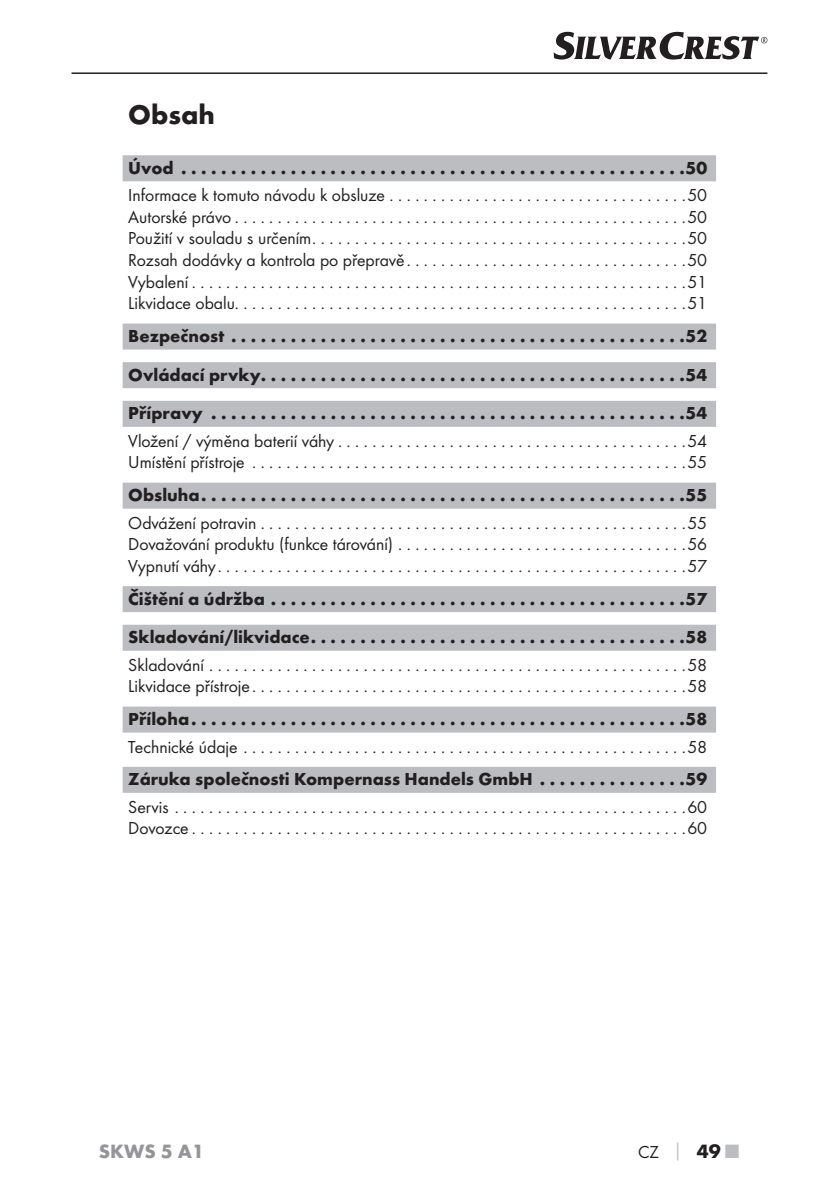
<style>
.page{position:relative;width:839px;height:1190px;background:#fff}
.page>*{position:absolute;margin:0;border:0;box-sizing:border-box;transform-origin:0 0}
.t1{font:700 28px "Futura";color:#231f20}
.t2{font:700 20px "Futura";color:#939598}
.t3{font:18px/21.6px "Futura Boo";color:#231f20}
.t4{font:700 18px/38.6px "Futura";color:#231f20;text-align:justify}
.s1{font-family:"Futura";font-weight:700;color:#bbbdc0}
.s2{font-family:"Futura";font-weight:700;font-size:20px}
.s3{font-family:"Futura";font-weight:700;font-size:20px;color:#bbbdc0}
</style>
<div class="page">
<hr style="left:71px;top:72px;width:696px;height:2px;background:#231f20">
<svg style="left:553px;top:32px;width:214px;height:28px"></svg>
<div style="left:123px;top:155px;width:592px;height:26px;background:#bbbdc0"></div>
<div style="left:123px;top:323px;width:592px;height:26px;background:#bbbdc0"></div>
<div style="left:123px;top:362px;width:592px;height:26px;background:#bbbdc0"></div>
<div style="left:123px;top:401px;width:592px;height:26px;background:#bbbdc0"></div>
<div style="left:123px;top:482px;width:592px;height:26px;background:#bbbdc0"></div>
<div style="left:123px;top:586px;width:592px;height:26px;background:#bbbdc0"></div>
<div style="left:123px;top:624px;width:592px;height:26px;background:#bbbdc0"></div>
<div style="left:123px;top:706px;width:592px;height:26px;background:#bbbdc0"></div>
<div style="left:123px;top:766px;width:592px;height:26px;background:#bbbdc0"></div>
<h1 class="t1" style="left:128px;top:103px;width:88px">Obsah</h1>
<p class="t4" style="left:128px;top:150px;width:580px">Úvod ...................................................50</p>
<p class="t3" style="left:128px;top:185px;width:580px;text-align:justify">Informace k tomuto návodu k obsluze ...................................50<br>Autorské právo .....................................................50<br>Použití v souladu s určením ............................................50<br>Rozsah dodávky a kontrola po přepravě .................................50<br>Vybalení ..........................................................51<br>Likvidace obalu. . . . . . . . . . . . . . . . . . . . . . . . . . . . . . . . . . . . . . . . . . . . . . . . . . . . .51</p>
<p class="t4" style="left:128px;top:318px;width:580px">Bezpečnost ..............................................52<br>Ovládací prvky ...........................................54<br>Přípravy ................................................54</p>
<p class="t3" style="left:128px;top:431px;width:580px">Vložení / výměna baterií váhy .........................................54<br>Umístění přístroje ...................................................55</p>
<p class="t4" style="left:128px;top:477px;width:580px">Obsluha .................................................55</p>
<p class="t3" style="left:128px;top:513px;width:580px;text-align:justify">Odvážení potravin ..................................................55<br>Dovažování produktu (funkce tárování) ..................................56<br>Vypnutí váhy .......................................................57</p>
<p class="t4" style="left:128px;top:581px;width:580px">Čištění a údržba..........................................57<br>Skladování/likvidace ......................................58</p>
<p class="t3" style="left:128px;top:655px;width:580px">Skladování ........................................................58<br>Likvidace přístroje ...................................................58</p>
<p class="t4" style="left:128px;top:701px;width:580px">Příloha ..................................................58</p>
<p class="t3" style="left:128px;top:736px;width:580px">Technické údaje....................................................58</p>
<p class="t4" style="left:128px;top:761px;width:580px">Záruka společnosti Kompernass Handels GmbH . . . . . . . . . . . . . . .59</p>
<p class="t3" style="left:128px;top:797px;width:580px">Servis ............................................................60<br>Dovozce ..........................................................60</p>
<p class="t2" style="left:99px;top:1143px;width:107px">SKWS 5 A1</p>
<p class="t3" style="left:637px;top:1141px;width:102px">CZ <span class="s1">│</span> <span class="s2">49</span> <span class="s3">■</span></p>
</div>
